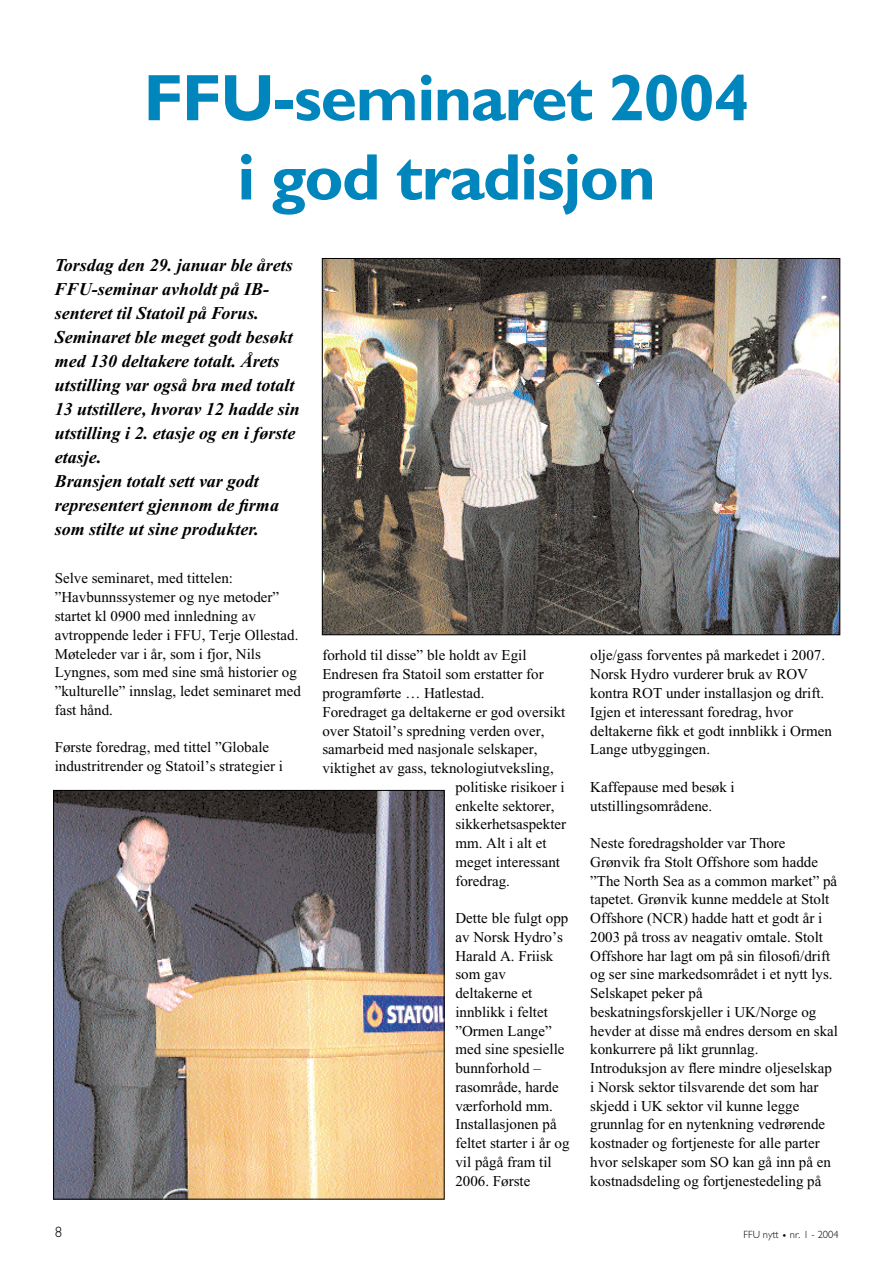
<style>
.page{position:relative;width:893px;height:1262px;background:#fff}
.page>*{position:absolute;margin:0;border:0;box-sizing:border-box;transform-origin:0 0}
.t1{font:700 66px/79.2px "Gill Sans";letter-spacing:-.02em;color:#0086bd;text-align:center}
.t2{font:italic 700 18px/24px "Times";color:#000}
.t3{font:15px/18.8px "Times";color:#000}
.t4{font:300 15px "Gill Sans";color:#000}
.t5{font:300 10.5px "Gill Sans";color:#000}
</style>
<div class="page">
<img style="left:324px;top:260px;width:514px;height:373px">
<img style="left:55px;top:792px;width:387px;height:405px">
<h1 class="t1" style="left:144px;top:65px;width:607px">FFU-seminaret 2004 i god tradisjon</h1>
<p class="t2" style="left:55px;top:254px;width:247px">Torsdag den 29. januar ble årets<br>FFU-seminar avholdt på IB&shy;senteret til Statoil på Forus.<br>Seminaret ble meget godt besøkt med 130 deltakere totalt. Årets utstilling var også bra med totalt<br>13 utstillere, hvorav 12 hadde sin utstilling i 2. etasje og en i første etasje.<br>Bransjen totalt sett var godt representert gjennom de firma som stilte ut sine produkter.</p>
<p class="t3" style="left:55px;top:570px;width:248px">Selve seminaret, med tittelen: ”Havbunnssystemer og nye metoder” startet kl 0900 med innledning av avtroppende leder i FFU, Terje Ollestad.<br>Møteleder var i år, som i fjor, Nils Lyngnes, som med sine små historier og ”kulturelle” innslag, ledet seminaret med fast hånd.</p>
<p class="t3" style="left:55px;top:739px;width:230px">Første foredrag, med tittel ”Globale industritrender og Statoil’s strategier i</p>
<p class="t3" style="left:322px;top:647px;width:206px">forhold til disse” ble holdt av Egil</p>
<p class="t3" style="left:322px;top:666px;width:223px">Endresen fra Statoil som erstatter for</p>
<p class="t3" style="left:322px;top:685px;width:164px">programførte … Hatlestad.</p>
<p class="t3" style="left:322px;top:703px;width:244px">Foredraget ga deltakerne er god oversikt</p>
<p class="t3" style="left:322px;top:722px;width:223px">over Statoil’s spredning verden over,</p>
<p class="t3" style="left:322px;top:741px;width:216px">samarbeid med nasjonale selskaper,</p>
<p class="t3" style="left:322px;top:760px;width:233px">viktighet av gass, teknologiutveksling,</p>
<p class="t3" style="left:455px;top:778px;width:111px">politiske risikoer i</p>
<p class="t3" style="left:455px;top:797px;width:101px">enkelte sektorer,</p>
<p class="t3" style="left:455px;top:816px;width:112px">sikkerhetsaspekter</p>
<p class="t3" style="left:455px;top:835px;width:93px">mm. Alt i alt et</p>
<p class="t3" style="left:455px;top:853px;width:106px">meget interessant</p>
<p class="t3" style="left:455px;top:872px;width:56px">foredrag.</p>
<p class="t3" style="left:455px;top:910px;width:116px">Dette ble fulgt opp av Norsk Hydro’s<br>Harald A. Friisk som gav deltakerne et innblikk i feltet ”Ormen Lange” med sine spesielle bunnforhold – rasområde, harde værforhold mm.<br>Installasjonen på feltet starter i år og vil pågå fram til<br>2006. Første</p>
<p class="t3" style="left:590px;top:647px;width:243px">olje/gass forventes på markedet i 2007.<br>Norsk Hydro vurderer bruk av ROV kontra ROT under installasjon og drift.<br>Igjen et interessant foredrag, hvor deltakerne fikk et godt innblikk i Ormen Lange utbyggingen.</p>
<p class="t3" style="left:590px;top:778px;width:146px">Kaffepause med besøk i utstillingsområdene.</p>
<p class="t3" style="left:590px;top:835px;width:249px">Neste foredragsholder var Thore Grønvik fra Stolt Offshore som hadde ”The North Sea as a common market” på tapetet. Grønvik kunne meddele at Stolt Offshore (NCR) hadde hatt et godt år i 2003 på tross av neagativ omtale. Stolt Offshore har lagt om på sin filosofi/drift og ser sine markedsområdet i et nytt lys.<br>Selskapet peker på beskatningsforskjeller i UK/Norge og hevder at disse må endres dersom en skal konkurrere på likt grunnlag.<br>Introduksjon av flere mindre oljeselskap i Norsk sektor tilsvarende det som har skjedd i UK sektor vil kunne legge grunnlag for en nytenkning vedrørende kostnader og fortjeneste for alle parter hvor selskaper som SO kan gå inn på en kostnadsdeling og fortjenestedeling på</p>
<p class="t4" style="left:55px;top:1226px;width:9px">8</p>
<p class="t5" style="left:743px;top:1230px;width:97px">FFU nytt • nr. 1 - 2004</p>
</div>
